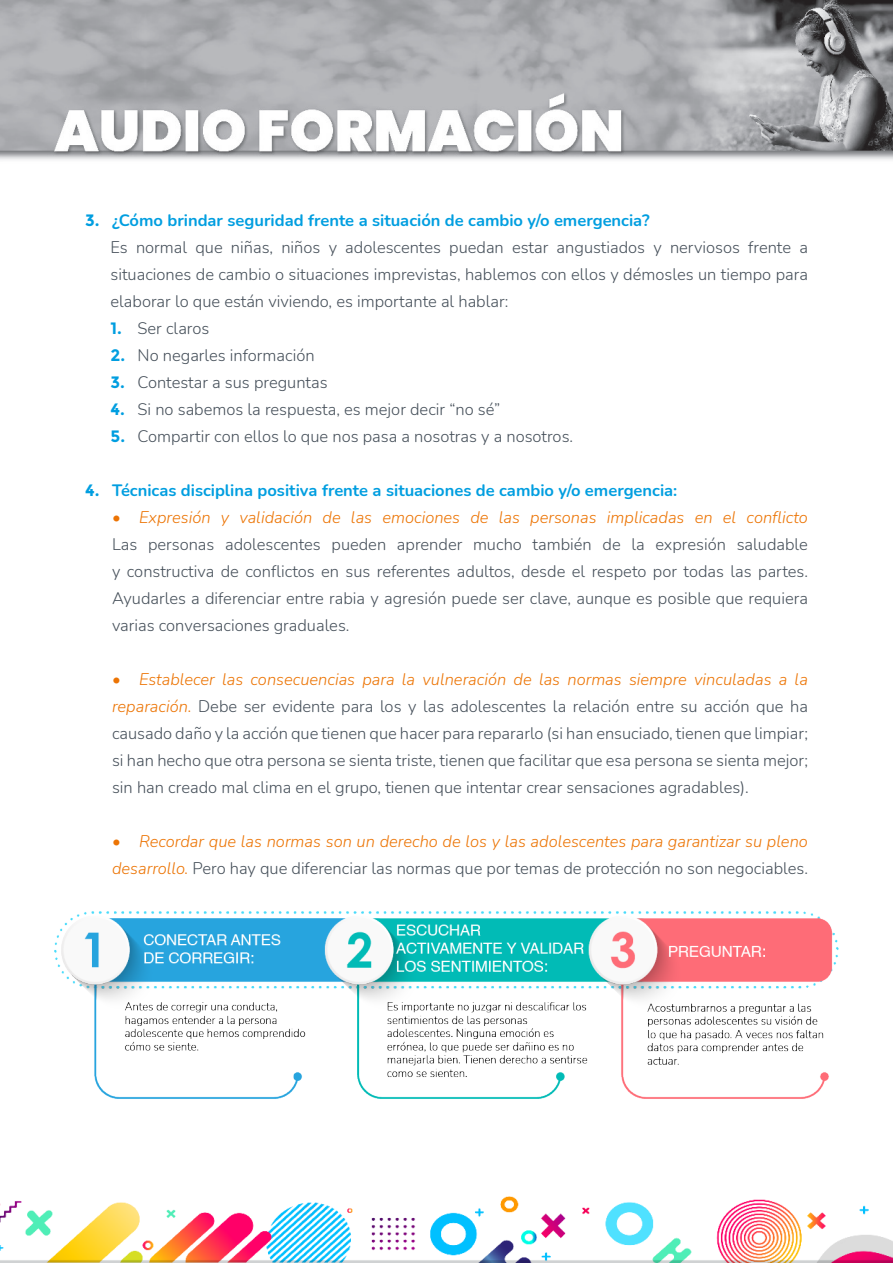
<style>
.page{position:relative;width:893px;height:1263px;background:#fff}
.page>*{position:absolute;margin:0;border:0;box-sizing:border-box;transform-origin:0 0}
.Parrafo{font:300 16.5px/27px "Nunito";color:#46505a;text-align:justify}
.t1{font:italic 300 16.5px/27px "Nunito";color:#ec7404}
.t2{font:700 16.5px "Nunito";color:#009ee0}
.s1{font-family:"Montserrat"}
.s2{font-family:"Montserrat";font-weight:700;color:#009ee0}
.s3{font-style:italic;color:#ec7404}
.s4{font-style:normal;color:#46505a}
</style>
<div class="page">
<img style="left:0;top:0;width:893px;height:160px">
<img style="left:0;top:1196px;width:893px;height:67px">
<img style="left:54px;top:912px;width:785px;height:187px">
<p class="t2" style="left:85px;top:208px;width:566px"><span class="s1">3.</span> ¿Cómo brindar seguridad frente a situación de cambio y/o emergencia?</p>
<p class="Parrafo" style="left:111px;top:233px;width:699px">Es normal que niñas, niños y adolescentes puedan estar angustiados y nerviosos frente a situaciones de cambio o situaciones imprevistas, hablemos con ellos y démosles un tiempo para elaborar lo que están viviendo, es importante al hablar:</p>
<p class="Parrafo" style="left:111px;top:314px;width:100px"><span class="s2">1.</span> Ser claros</p>
<p class="Parrafo" style="left:111px;top:341px;width:206px"><span class="s2">2.</span> No negarles información</p>
<p class="Parrafo" style="left:111px;top:368px;width:219px"><span class="s2">3.</span> Contestar a sus preguntas</p>
<p class="Parrafo" style="left:111px;top:395px;width:391px"><span class="s2">4.</span> Si no sabemos la respuesta, es mejor decir “no sé”</p>
<p class="Parrafo" style="left:111px;top:422px;width:464px"><span class="s2">5.</span> Compartir con ellos lo que nos pasa a nosotras y a nosotros.</p>
<p class="t2" style="left:85px;top:478px;width:594px"><span class="s1">4.</span> Técnicas disciplina positiva frente a situaciones de cambio y/o emergencia:</p>
<p class="Parrafo" style="left:112px;top:503px;width:697px"><span class="s3">• Expresión y validación de las emociones de las personas implicadas en el conflicto </span>Las personas adolescentes pueden aprender mucho también de la expresión saludable y constructiva de conflictos en sus referentes adultos, desde el respeto por todas las partes.<br>Ayudarles a diferenciar entre rabia y agresión puede ser clave, aunque es posible que requiera varias conversaciones graduales.</p>
<p class="Parrafo" style="left:112px;top:665px;width:697px"><span class="s3">• Establecer las consecuencias para la vulneración de las normas siempre vinculadas a la reparación.</span> Debe ser evidente para los y las adolescentes la relación entre su acción que ha causado daño y la acción que tienen que hacer para repararlo (si han ensuciado, tienen que limpiar; si han hecho que otra persona se sienta triste, tienen que facilitar que esa persona se sienta mejor; sin han creado mal clima en el grupo, tienen que intentar crear sensaciones agradables).</p>
<p class="t1" style="left:112px;top:827px;width:697px">• Recordar que las normas son un derecho de los y las adolescentes para garantizar su pleno desarrollo. <span class="s4">Pero hay que diferenciar las normas que por temas de protección no son negociables.</span></p>
</div>
